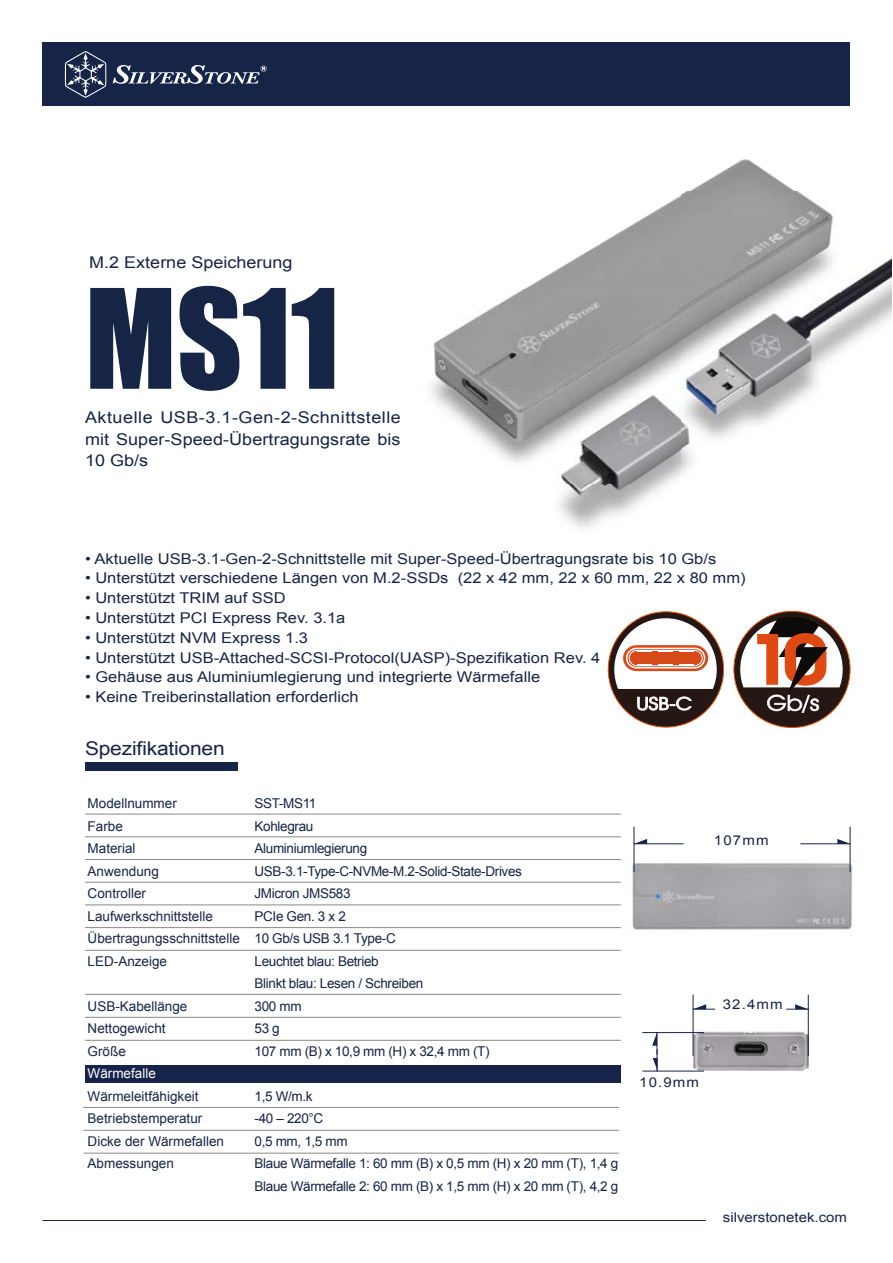
<style>
.page{position:relative;width:893px;height:1263px;background:#fff}
.page>*{position:absolute;margin:0;border:0;box-sizing:border-box;transform-origin:0 0}
.t1{font:127.5px "Impact";color:#162546}
.t2{font:18.9px "Arial";letter-spacing:-.01em;color:#162546;scale:1.11 1}
.t3{font:18px "Avant Garde IT Cby BT";color:#fff;scale:1.18 1}
.t4{font:16.2px/21.6px "Arial";letter-spacing:.005em;color:#162546;text-align:justify;scale:1.11 1}
.t5{font:14.85px "Arial";color:#162546;scale:1.11 1}
.t6{font:13.5px/22.5px "Arial";letter-spacing:-.025em;color:#162546}
.t7{font:13.5px/22.5px "Arial";color:#162546}
.t8{font:13.5px "Arial";color:#162546;scale:1.11 1}
.t9{font:13.5px "Arial";color:#fff}
</style>
<div class="page">
<img style="left:612px;top:949px;width:199px;height:159px">
<img style="left:619px;top:813px;width:233px;height:203px">
<img style="left:431px;top:159px;width:461px;height:370px">
<div style="left:43px;top:43px;width:807px;height:63px;background:#162447"></div>
<svg style="left:65px;top:51px;width:41px;height:47px"></svg>
<svg style="left:113px;top:65px;width:154px;height:19px"></svg>
<hr style="left:43px;top:1220px;width:663px;height:1px;background:#162546">
<div style="left:85px;top:1065px;width:536px;height:17px;background:#17244a"></div>
<div style="left:85px;top:762px;width:153px;height:8px;background:#162447"></div>
<hr style="left:85px;top:814px;width:536px;height:1px;background:#898989">
<hr style="left:85px;top:994px;width:536px;height:1px;background:#898989">
<hr style="left:85px;top:859px;width:536px;height:1px;background:#898989">
<hr style="left:85px;top:927px;width:536px;height:1px;background:#898989">
<hr style="left:85px;top:1017px;width:536px;height:1px;background:#898989">
<hr style="left:85px;top:836px;width:536px;height:1px;background:#898989">
<hr style="left:85px;top:905px;width:536px;height:1px;background:#898989">
<hr style="left:85px;top:882px;width:536px;height:1px;background:#898989">
<hr style="left:85px;top:950px;width:536px;height:1px;background:#898989">
<hr style="left:85px;top:1040px;width:536px;height:1px;background:#898989">
<hr style="left:83px;top:1107px;width:536px;height:1px;background:#898989">
<hr style="left:83px;top:1130px;width:536px;height:1px;background:#898989">
<hr style="left:83px;top:1153px;width:536px;height:1px;background:#898989">
<hr style="left:634px;top:827px;width:1px;height:45px;background:#17244a">
<hr style="left:634px;top:843px;width:50px;height:1px;background:#17244a">
<svg style="left:634px;top:839px;width:13px;height:5px"></svg>
<hr style="left:850px;top:827px;width:1px;height:45px;background:#17244a">
<hr style="left:800px;top:843px;width:50px;height:1px;background:#17244a">
<svg style="left:837px;top:839px;width:13px;height:5px"></svg>
<hr style="left:808px;top:994px;width:1px;height:62px;background:#17244a">
<hr style="left:642px;top:1032px;width:62px;height:1px;background:#17244a">
<hr style="left:693px;top:994px;width:1px;height:62px;background:#17244a">
<hr style="left:642px;top:1071px;width:62px;height:1px;background:#17244a">
<svg style="left:786px;top:1004px;width:22px;height:6px"></svg>
<svg style="left:693px;top:1004px;width:22px;height:6px"></svg>
<svg style="left:652px;top:1032px;width:6px;height:39px"></svg>
<svg style="left:607px;top:611px;width:117px;height:117px"></svg>
<svg style="left:733px;top:610px;width:118px;height:118px"></svg>
<p class="t4" style="left:89px;top:252px;width:184px">M.2 Externe Speicherung</p>
<h1 class="t1" style="left:85px;top:240px;width:256px">MS11</h1>
<p class="t4" style="left:85px;top:407px;width:286px">Aktuelle USB-3.1-Gen-2-Schnittstelle mit Super-Speed-Übertragungsrate bis 10 Gb/s</p>
<p class="t5" style="left:85px;top:549px;width:570px">• Aktuelle USB-3.1-Gen-2-Schnittstelle mit Super-Speed-Übertragungsrate bis 10 Gb/s</p>
<p class="t5" style="left:85px;top:568px;width:597px">• Unterstützt verschiedene Längen von M.2-SSDs (22 x 42 mm, 22 x 60 mm, 22 x 80 mm)</p>
<p class="t5" style="left:85px;top:588px;width:182px">• Unterstützt TRIM auf SSD</p>
<p class="t5" style="left:85px;top:608px;width:236px">• Unterstützt PCI Express Rev. 3.1a</p>
<p class="t5" style="left:85px;top:628px;width:202px">• Unterstützt NVM Express 1.3</p>
<p class="t5" style="left:85px;top:648px;width:466px">• Unterstützt USB-Attached-SCSI-Protocol(UASP)-Spezifikation Rev. 4</p>
<p class="t5" style="left:85px;top:667px;width:412px">• Gehäuse aus Aluminiumlegierung und integrierte Wärmefalle</p>
<p class="t5" style="left:85px;top:687px;width:248px">• Keine Treiberinstallation erforderlich</p>
<p class="t3" style="left:637px;top:693px;width:48px">USB-C</p>
<p class="t2" style="left:85px;top:736px;width:127px">Spezifikationen</p>
<p class="t7" style="left:88px;top:792px;width:154px">Modellnummer<br>Farbe<br>Material<br>Anwendung<br>Controller<br>Laufwerkschnittstelle<br>Übertragungsschnittstelle<br>LED-Anzeige</p>
<p class="t7" style="left:88px;top:995px;width:101px">USB-Kabellänge<br>Nettogewicht<br>Größe</p>
<p class="t9" style="left:88px;top:1065px;width:70px">Wärmefalle</p>
<p class="t7" style="left:88px;top:1085px;width:138px">Wärmeleitfähigkeit<br>Betriebstemperatur<br>Dicke der Wärmefallen<br>Abmessungen</p>
<p class="t6" style="left:255px;top:792px;width:269px">SST-MS11<br>Kohlegrau<br>Aluminiumlegierung<br>USB-3.1-Type-C-NVMe-M.2-Solid-State-Drives<br>JMicron JMS583<br>PCIe Gen. 3 x 2<br>10 Gb/s USB 3.1 Type-C<br>Leuchtet blau: Betrieb<br>Blinkt blau: Lesen / Schreiben<br>300 mm<br>53 g<br>107 mm (B) x 10,9 mm (H) x 32,4 mm (T)</p>
<p class="t6" style="left:255px;top:1085px;width:365px">1,5 W/m.k<br>-40 – 220°C<br>0,5 mm, 1,5 mm<br>Blaue Wärmefalle 1: 60 mm (B) x 0,5 mm (H) x 20 mm (T), 1,4 g<br>Blaue Wärmefalle 2: 60 mm (B) x 1,5 mm (H) x 20 mm (T), 4,2 g</p>
<p class="t8" style="left:714px;top:831px;width:51px">107mm</p>
<p class="t8" style="left:723px;top:995px;width:55px">32.4mm</p>
<p class="t8" style="left:639px;top:1073px;width:55px">10.9mm</p>
<p class="t8" style="left:723px;top:1208px;width:113px">silverstonetek.com</p>
</div>
